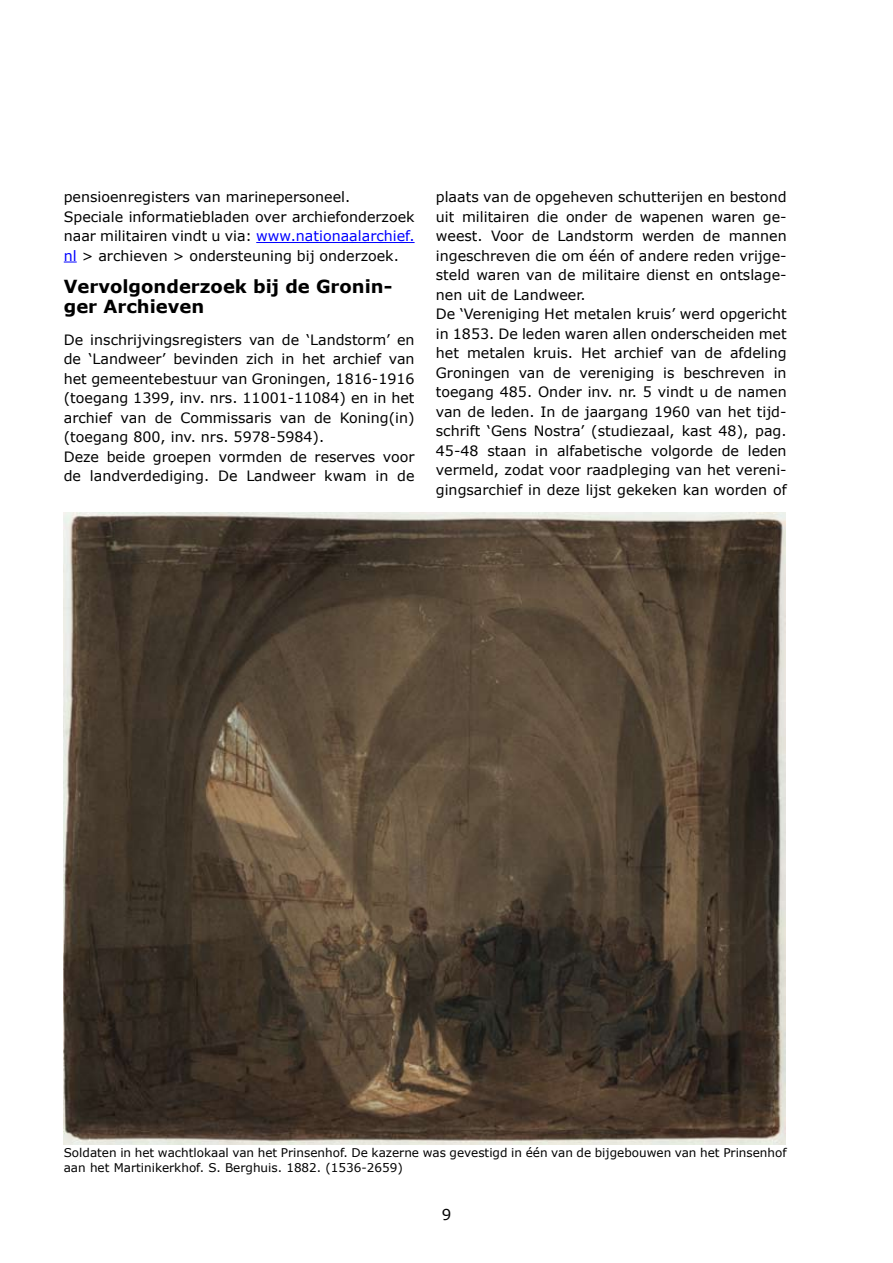
<style>
.page{position:relative;width:893px;height:1263px;background:#fff}
.page>*{position:absolute;margin:0;border:0;box-sizing:border-box;transform-origin:0 0}
.t1{font:700 18px/19.5px "Verdana";color:#000}
.t2{font:15px "Verdana";color:#000}
.t3{font:14.25px/19.5px "Verdana";color:#000}
.t4{font:12px/15px "Verdana";color:#000}
.s1{color:#00f}
</style>
<div class="page">
<hr style="left:256px;top:242px;width:159px;height:1px;background:#00f">
<svg style="left:64px;top:262px;width:13px;height:1px"></svg>
<img style="left:64px;top:512px;width:721px;height:632px">
<p class="t3" style="left:64px;top:187px;width:352px">pensioenregisters van marinepersoneel.<br>Speciale informatiebladen over archiefonderzoek naar militairen vindt u via: <span class="s1">www.nationaalarchief. nl</span> &gt; archieven &gt; ondersteuning bij onderzoek.</p>
<p class="t1" style="left:64px;top:276px;width:330px">Vervolgonderzoek bij de Gronin&shy;ger Archieven</p>
<p class="t3" style="left:64px;top:329px;width:352px">De inschrijvingsregisters van de ‘Landstorm’ en de ‘Landweer’ bevinden zich in het archief van het gemeentebestuur van Groningen, 1816-1916 (toegang 1399, inv. nrs. 11001-11084) en in het archief van de Commissaris van de Koning(in) (toegang 800, inv. nrs. 5978-5984).<br>Deze beide groepen vormden de reserves voor de landverdediging. De Landweer kwam in de</p>
<p class="t3" style="left:436px;top:187px;width:352px">plaats van de opgeheven schutterijen en bestond uit militairen die onder de wapenen waren ge&shy;weest. Voor de Landstorm werden de mannen ingeschreven die om één of andere reden vrijge&shy;steld waren van de militaire dienst en ontslage&shy;nen uit de Landweer.<br>De ‘Vereniging Het metalen kruis’ werd opgericht in 1853. De leden waren allen onderscheiden met het metalen kruis. Het archief van de afdeling Groningen van de vereniging is beschreven in toegang 485. Onder inv. nr. 5 vindt u de namen van de leden. In de jaargang 1960 van het tijd&shy;schrift ‘Gens Nostra’ (studiezaal, kast 48), pag.<br>45-48 staan in alfabetische volgorde de leden vermeld, zodat voor raadpleging van het vereni&shy;gingsarchief in deze lijst gekeken kan worden of</p>
<p class="t4" style="left:64px;top:1145px;width:724px">Soldaten in het wachtlokaal van het Prinsenhof. De kazerne was gevestigd in één van de bijgebouwen van het Prinsenhof aan het Martinikerkhof. S. Berghuis. 1882. (1536-2659)</p>
<p class="t2" style="left:442px;top:1205px;width:11px">9</p>
</div>
